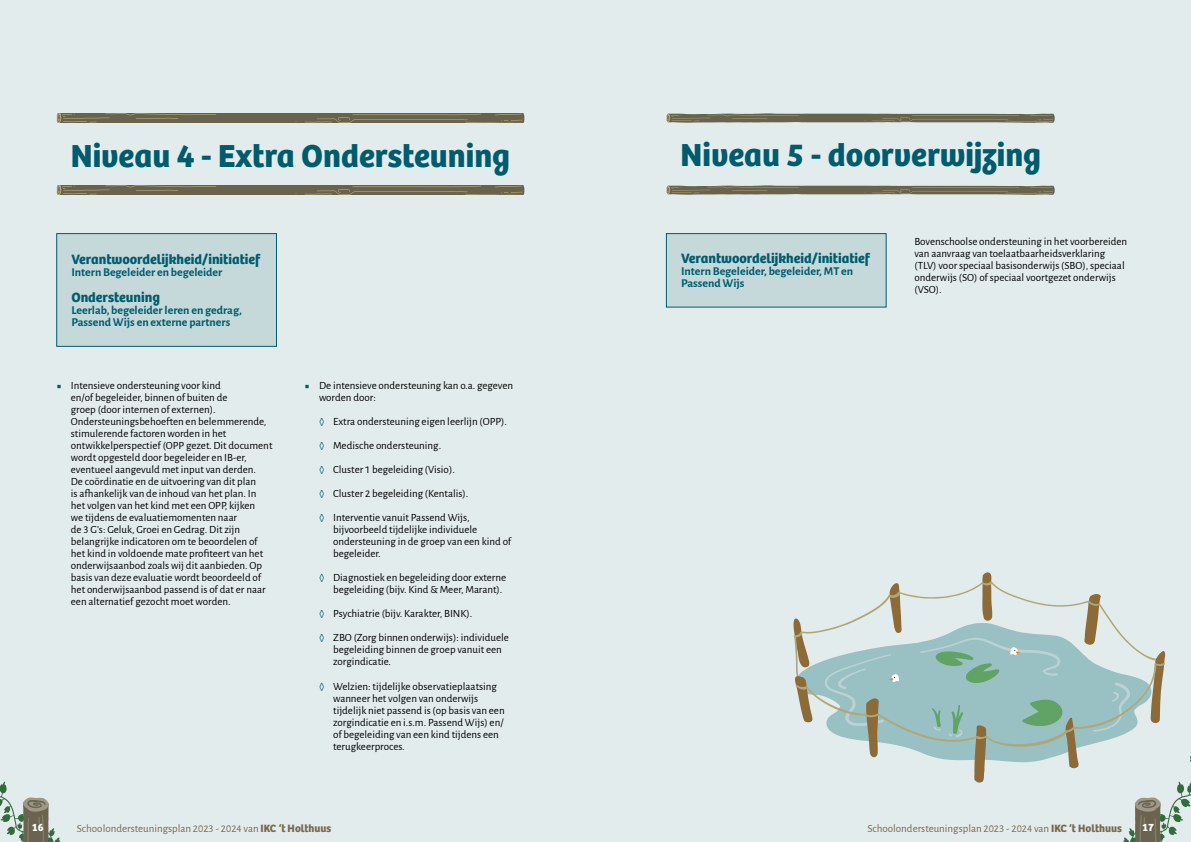
<style>
.page{position:relative;width:1191px;height:842px;background:#fff}
.page>*{position:absolute;margin:0;border:0;box-sizing:border-box;transform-origin:0 0}
.t1{font:700 33px "Bree";color:#005c6d}
.t2{font:700 14px "Bree";color:#005c6d}
.t3{font:700 12px/12px "Alegreya Sans";color:#005c6d}
.t4{font:11px/12px "Alegreya Sans";color:#000}
.t5{font:11px "Alegreya Sans";color:#77694d}
.t6{font:700 11px "Bree";color:#fff}
.s1{color:#005c6d}
.s2{font-family:"Bree";font-weight:700}
</style>
<div class="page">
<div style="left:587px;top:0;width:604px;height:842px;background:#e3eced"></div>
<div style="left:0;top:0;width:604px;height:842px;background:#e3eced"></div>
<svg style="left:57px;top:185px;width:468px;height:10px;background:#706952"></svg>
<svg style="left:666px;top:185px;width:388px;height:10px;background:#7f7b67"></svg>
<svg style="left:57px;top:113px;width:468px;height:10px;background:#706952"></svg>
<svg style="left:666px;top:113px;width:388px;height:10px;background:#7f7b67"></svg>
<div style="left:57px;top:234px;width:219px;height:112px;background:#c5d9db"></div>
<div style="left:56px;top:233px;width:221px;height:114px;border:1px solid #005c6d"></div>
<div style="left:666px;top:234px;width:220px;height:73px;background:#c5d9db"></div>
<div style="left:666px;top:233px;width:220px;height:75px;border:1px solid #005c6d"></div>
<svg style="left:793px;top:572px;width:398px;height:270px"></svg>
<svg style="left:0;top:781px;width:60px;height:61px"></svg>
<h1 class="t1" style="left:71px;top:142px;width:441px">Niveau 4 - Extra Ondersteuning</h1>
<p class="t2" style="left:71px;top:254px;width:190px">Verantwoordelĳkheid/initiatief</p>
<p class="t3" style="left:71px;top:267px;width:153px">Intern Begeleider en begeleider</p>
<p class="t2" style="left:71px;top:291px;width:90px">Ondersteuning</p>
<p class="t3" style="left:71px;top:305px;width:172px">Leerlab, begeleider leren en gedrag,<br>Passend Wijs en externe partners</p>
<p class="t4" style="left:71px;top:380px;width:203px;text-indent:-14px"><span class="s1">■</span> Intensieve ondersteuning voor kind<br>en/of begeleider, binnen of buiten de<br>groep (door internen of externen).<br>Ondersteuningsbehoeften en belemmerende, stimulerende factoren worden in het ontwikkelperspectief (OPP gezet. Dit document wordt opgesteld door begeleider en IB-er, eventueel aangevuld met input van derden.<br>De coördinatie en de uitvoering van dit plan<br>is afhankelijk van de inhoud van het plan. In het volgen van het kind met een OPP, kijken<br>we tijdens de evaluatiemomenten naar<br>de 3 G’s: Geluk, Groei en Gedrag. Dit zijn belangrijke indicatoren om te beoordelen of het kind in voldoende mate profiteert van het onderwijsaanbod zoals wij dit aanbieden. Op basis van deze evaluatie wordt beoordeeld of het onderwijsaanbod passend is of dat er naar een alternatief gezocht moet worden.</p>
<p class="t4" style="left:319px;top:380px;width:196px;text-indent:-14px"><span class="s1">■</span> De intensieve ondersteuning kan o.a. gegeven worden door:</p>
<p class="t4" style="left:319px;top:409px;width:189px;line-height:24px"><span class="s1">◊</span> Extra ondersteuning eigen leerlijn (OPP). <span class="s1">◊</span> Medische ondersteuning.<br><span class="s1">◊</span> Cluster 1 begeleiding (Visio).<br><span class="s1">◊</span> Cluster 2 begeleiding (Kentalis).<br><span class="s1">◊</span> Interventie vanuit Passend Wijs,</p>
<p class="t4" style="left:333px;top:523px;width:179px">bijvoorbeeld tijdelijke individuele ondersteuning in de groep van een kind of begeleider.</p>
<p class="t4" style="left:333px;top:571px;width:175px;text-indent:-14px"><span class="s1">◊</span> Diagnostiek en begeleiding door externe begeleiding (bijv. Kind &amp; Meer, Marant).</p>
<p class="t4" style="left:319px;top:601px;width:191px;line-height:24px"><span class="s1">◊</span> Psychiatrie (bijv. Karakter, BINK).<br><span class="s1">◊</span> ZBO (Zorg binnen onderwijs): individuele</p>
<p class="t4" style="left:333px;top:644px;width:170px">begeleiding binnen de groep vanuit een zorgindicatie.</p>
<p class="t4" style="left:333px;top:679px;width:173px;text-indent:-14px"><span class="s1">◊</span> Welzien: tijdelijke observatieplaatsing wanneer het volgen van onderwijs tijdelijk niet passend is (op basis van een zorgindicatie en i.s.m. Passend Wijs) en/ of begeleiding van een kind tijdens een terugkeerproces.</p>
<h1 class="t1" style="left:680px;top:141px;width:362px">Niveau 5 - doorverwĳzing</h1>
<p class="t2" style="left:681px;top:253px;width:190px">Verantwoordelĳkheid/initiatief</p>
<p class="t3" style="left:681px;top:266px;width:174px">Intern Begeleider, begeleider, MT en<br>Passend Wijs</p>
<p class="t4" style="left:914px;top:236px;width:214px">Bovenschoolse ondersteuning in het voorbereiden van aanvraag van toelaatbaarheidsverklaring (TLV) voor speciaal basisonderwijs (SBO), speciaal onderwijs (SO) of speciaal voortgezet onderwijs (VSO).</p>
<p class="t6" style="left:32px;top:823px;width:13px">16</p>
<p class="t5" style="left:77px;top:821px;width:256px">Schoolondersteuningsplan 2023 - 2024 van <span class="s2">IKC ‘t Holthuus</span></p>
<p class="t5" style="left:867px;top:821px;width:256px">Schoolondersteuningsplan 2023 - 2024 van <span class="s2">IKC ‘t Holthuus</span></p>
<p class="t6" style="left:1142px;top:823px;width:13px">17</p>
</div>
